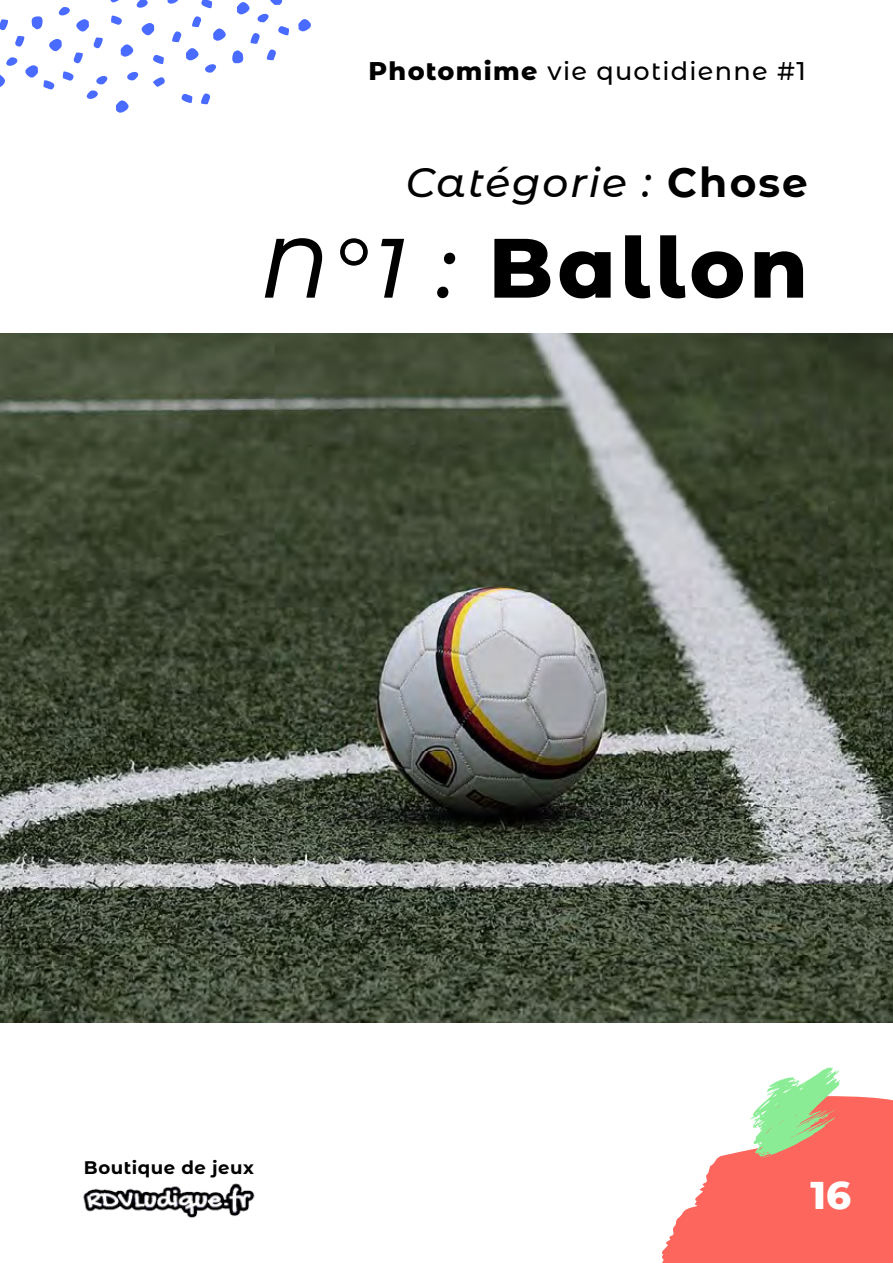
<style>
.page{position:relative;width:893px;height:1263px;background:#fff}
.page>*{position:absolute;margin:0;border:0;box-sizing:border-box;transform-origin:0 0}
.t1{font:800 84px "Montserrat Alternates";letter-spacing:.05em;color:#000}
.t2{font:italic 500 40.8px "Montserrat Alternates";letter-spacing:.05em;color:#000}
.t3{font:800 38.55px "Montserrat Alternates";color:#fff}
.t4{font:500 25.5px "Montserrat Alternates";letter-spacing:.05em;color:#000}
.t5{font:700 18.15px "Montserrat Alternates";letter-spacing:.03em;color:#000}
.s1{font-weight:800}
.s2{font-weight:700;font-style:normal}
.s3{font-weight:500;font-style:italic}
</style>
<div class="page">
<svg style="left:662px;top:1067px;width:231px;height:196px"></svg>
<svg style="left:298px;top:19px;width:13px;height:13px"></svg>
<svg style="left:0;top:0;width:289px;height:113px"></svg>
<img style="left:83px;top:1183px;width:172px;height:35px">
<img style="left:0;top:334px;width:893px;height:689px">
<p class="t4" style="left:368px;top:53px;width:439px"><span class="s1">Photomime</span> vie quotidienne #1</p>
<h2 class="t2" style="left:406px;top:154px;width:404px">Catégorie : <span class="s2">Chose</span></h2>
<h1 class="t1" style="left:260px;top:206px;width:549px"><span class="s3">N°1 :</span> Ballon</h1>
<p class="t5" style="left:84px;top:1154px;width:171px">Boutique de jeux</p>
<h3 class="t3" style="left:810px;top:1167px;width:42px">16</h3>
</div>
